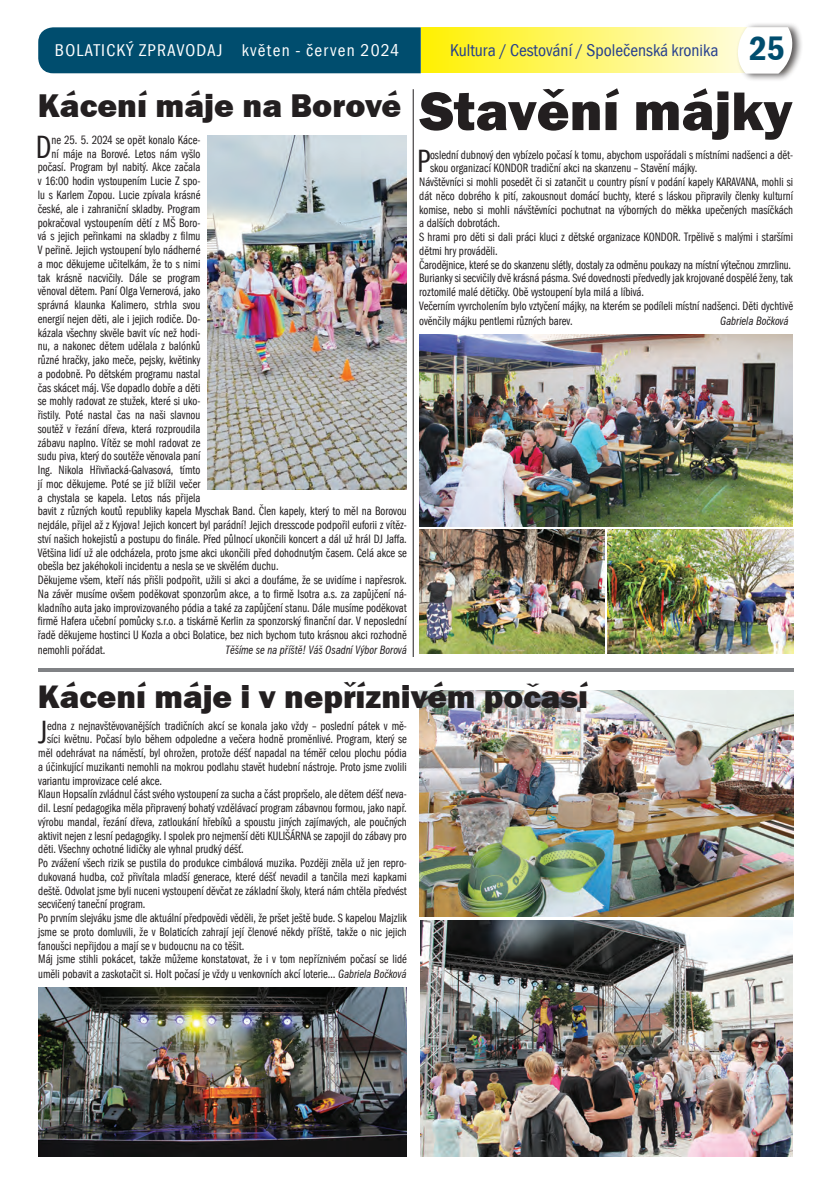
<style>
.page{position:relative;width:830px;height:1184px;background:#fff}
.page>*{position:absolute;margin:0;border:0;box-sizing:border-box;transform-origin:0 0}
.t1{font:800 56.25px "Franklin Gothic Itc TEE";color:#231f20}
.t2{font:600 condensed 35px "Franklin Gothic Itc TEE";color:#004d6e}
.t3{font:800 33.75px "Franklin Gothic Itc TEE";color:#231f20}
.t4{font:800 33.38px "Franklin Gothic Itc TEE";color:#231f20}
.t5{font:extra-condensed 33.12px "Franklin Gothic Itc TEE";color:#231f20}
.t6{font:condensed 17.5px "Franklin Gothic Itc TEE";color:#253f8e}
.t7{font:condensed 17.5px "Franklin Gothic Itc TEE";letter-spacing:.07em;color:#fff}
.t8{font:extra-condensed 12.5px/13.8px "Franklin Gothic Itc TEE";color:#231f20;text-align:justify}
.t9{font:italic extra-condensed 12.5px "Franklin Gothic Itc TEE";color:#231f20}
.s1{font-style:italic}
</style>
<div class="page">
<svg style="left:420px;top:27px;width:315px;height:46px;background:#fdf56a"></svg>
<div style="left:38px;top:27px;width:382px;height:46px;background:#004d6e"></div>
<div style="left:735px;top:22px;width:68px;height:60px;background:#231f20;opacity:.75"></div>
<svg style="left:735px;top:27px;width:58px;height:47px"></svg>
<img style="left:207px;top:135px;width:199px;height:354px">
<img style="left:419px;top:334px;width:373px;height:192px">
<img style="left:419px;top:530px;width:185px;height:123px">
<img style="left:607px;top:530px;width:185px;height:123px">
<hr style="left:38px;top:668px;width:755px;height:3px;background:#808285">
<img style="left:420px;top:920px;width:372px;height:236px">
<img style="left:39px;top:987px;width:367px;height:169px">
<img style="left:419px;top:690px;width:373px;height:226px">
<hr style="left:413px;top:89px;width:1px;height:568px;background:#231f20">
<p class="t7" style="left:55px;top:41px;width:345px">BOLATICKÝ ZPRAVODAJ květen - červen 2024</p>
<p class="t6" style="left:450px;top:40px;width:270px">Kultura / Cestování / Společenská kronika</p>
<p class="t2" style="left:748px;top:28px;width:37px">25</p>
<p class="t3" style="left:38px;top:86px;width:365px">Kácení máje na Borové</p>
<p class="t5" style="left:36px;top:129px;width:17px">D</p>
<p class="t8" style="left:51px;top:133px;width:150px">ne 25. 5. 2024 se opět konalo Káce-</p>
<p class="t1" style="left:419px;top:79px;width:374px">Stavění májky</p>
<p class="t5" style="left:417px;top:143px;width:14px">P</p>
<p class="t8" style="left:430px;top:148px;width:364px">oslední dubnový den vybízelo počasí k tomu, abychom uspořádali s místními nadšenci a dět&shy;skou organizací KONDOR tradiční akci na skanzenu – Stavění májky.</p>
<p class="t8" style="left:419px;top:175px;width:375px">Návštěvníci si mohli posedět či si zatančit u country písní v podání kapely KARAVANA, mohli si dát něco dobrého k pití, zakousnout domácí buchty, které s láskou připravily členky kulturní komise, nebo si mohli návštěvníci pochutnat na výborných do měkka upečených masíčkách a dalších dobrotách.</p>
<p class="t8" style="left:419px;top:230px;width:375px">S hrami pro děti si dali práci kluci z dětské organizace KONDOR. Trpělivě s malými i staršími dětmi hry prováděli.</p>
<p class="t8" style="left:419px;top:258px;width:373px">Čarodějnice, které se do skanzenu slétly, dostaly za odměnu poukazy na místní výtečnou zmrzlinu.</p>
<p class="t8" style="left:419px;top:272px;width:375px">Burianky si secvičily dvě krásná pásma. Své dovednosti předvedly jak krojované dospělé ženy, tak roztomilé malé dětičky. Obě vystoupení byla milá a líbivá.</p>
<p class="t8" style="left:419px;top:298px;width:375px;line-height:15px">Večerním vyvrcholením bylo vztyčení májky, na kterém se podíleli místní nadšenci. Děti dychtivě ověnčily májku pentlemi různých barev.</p>
<p class="t8" style="left:51px;top:147px;width:150px">ní máje na Borové. Letos nám vyšlo</p>
<p class="t8" style="left:38px;top:161px;width:164px">počasí. Program byl nabitý. Akce začala</p>
<p class="t8" style="left:38px;top:174px;width:164px">v 16:00 hodin vystoupením Lucie Z spo-</p>
<p class="t8" style="left:38px;top:188px;width:164px">lu s Karlem Zopou. Lucie zpívala krásné</p>
<p class="t8" style="left:38px;top:202px;width:164px">české, ale i zahraniční skladby. Program</p>
<p class="t8" style="left:38px;top:216px;width:164px">pokračoval vystoupením dětí z MŠ Boro-</p>
<p class="t8" style="left:38px;top:229px;width:164px">vá s jejich peřinkami na skladby z filmu</p>
<p class="t8" style="left:38px;top:243px;width:164px">V peřině. Jejich vystoupení bylo nádherné</p>
<p class="t8" style="left:38px;top:257px;width:164px">a moc děkujeme učitelkám, že to s nimi</p>
<p class="t8" style="left:38px;top:271px;width:164px">tak krásně nacvičily. Dále se program</p>
<p class="t8" style="left:38px;top:284px;width:164px">věnoval dětem. Paní Olga Vernerová, jako</p>
<p class="t8" style="left:38px;top:298px;width:164px">správná klaunka Kalimero, strhla svou</p>
<p class="t8" style="left:38px;top:312px;width:164px">energií nejen děti, ale i jejich rodiče. Do-</p>
<p class="t8" style="left:38px;top:326px;width:164px">kázala všechny skvěle bavit víc než hodi-</p>
<p class="t8" style="left:38px;top:339px;width:164px">nu, a nakonec dětem udělala z balónků</p>
<p class="t8" style="left:38px;top:353px;width:164px">různé hračky, jako meče, pejsky, květinky</p>
<p class="t8" style="left:38px;top:367px;width:164px">a podobně. Po dětském programu nastal</p>
<p class="t8" style="left:38px;top:381px;width:164px">čas skácet máj. Vše dopadlo dobře a děti</p>
<p class="t8" style="left:38px;top:394px;width:164px">se mohly radovat ze stužek, které si uko-</p>
<p class="t8" style="left:38px;top:408px;width:164px">řistily. Poté nastal čas na naši slavnou</p>
<p class="t8" style="left:38px;top:422px;width:164px">soutěž v řezání dřeva, která rozproudila</p>
<p class="t8" style="left:38px;top:436px;width:164px">zábavu naplno. Vítěz se mohl radovat ze</p>
<p class="t8" style="left:38px;top:449px;width:164px">sudu piva, který do soutěže věnovala paní</p>
<p class="t8" style="left:38px;top:463px;width:164px">Ing. Nikola Hřivňacká-Galvasová, tímto</p>
<p class="t8" style="left:38px;top:477px;width:164px">jí moc děkujeme. Poté se již blížil večer</p>
<p class="t8" style="left:38px;top:491px;width:164px">a chystala se kapela. Letos nás přijela</p>
<p class="t8" style="left:38px;top:504px;width:370px">bavit z různých koutů republiky kapela Myschak Band. Člen kapely, který to měl na Borovou</p>
<p class="t8" style="left:38px;top:518px;width:370px">nejdále, přijel až z Kyjova! Jejich koncert byl parádní! Jejich dresscode podpořil euforii z vítěz-</p>
<p class="t8" style="left:38px;top:532px;width:370px">ství našich hokejistů a postupu do finále. Před půlnocí ukončili koncert a dál už hrál DJ Jaffa.</p>
<p class="t8" style="left:38px;top:546px;width:370px">Většina lidí už ale odcházela, proto jsme akci ukončili před dohodnutým časem. Celá akce se</p>
<p class="t8" style="left:38px;top:559px;width:242px">obešla bez jakéhokoli incidentu a nesla se ve skvělém duchu.</p>
<p class="t8" style="left:38px;top:573px;width:370px">Děkujeme všem, kteří nás přišli podpořit, užili si akci a doufáme, že se uvidíme i napřesrok.<br>Na závěr musíme ovšem poděkovat sponzorům akce, a to firmě Isotra a.s. za zapůjčení ná&shy;kladního auta jako improvizovaného pódia a také za zapůjčení stanu. Dále musíme poděkovat firmě Hafera učební pomůcky s.r.o. a tiskárně Kerlin za sponzorský finanční dar. V neposlední řadě děkujeme hostinci U Kozla a obci Bolatice, bez nich bychom tuto krásnou akci rozhodně</p>
<p class="t8" style="left:38px;top:643px;width:69px">nemohli pořádat.</p>
<p class="t9" style="left:225px;top:643px;width:183px">Těšíme se na příště! Váš Osadní Výbor Borová</p>
<p class="t9" style="left:719px;top:314px;width:70px">Gabriela Bočková</p>
<p class="t4" style="left:38px;top:678px;width:551px">Kácení máje i v nepříznivém počasí</p>
<p class="t5" style="left:38px;top:714px;width:11px">J</p>
<p class="t8" style="left:47px;top:718px;width:361px">edna z nejnavštěvovanějších tradičních akcí se konala jako vždy – poslední pátek v mě-</p>
<p class="t8" style="left:47px;top:732px;width:361px">síci květnu. Počasí bylo během odpoledne a večera hodně proměnlivé. Program, který se</p>
<p class="t8" style="left:38px;top:746px;width:370px">měl odehrávat na náměstí, byl ohrožen, protože déšť napadal na téměř celou plochu pódia</p>
<p class="t8" style="left:38px;top:760px;width:370px">a účinkující muzikanti nemohli na mokrou podlahu stavět hudební nástroje. Proto jsme zvolili</p>
<p class="t8" style="left:38px;top:773px;width:125px">variantu improvizace celé akce.</p>
<p class="t8" style="left:38px;top:787px;width:370px">Klaun Hopsalín zvládnul část svého vystoupení za sucha a část propršelo, ale dětem déšť neva&shy;dil. Lesní pedagogika měla připravený bohatý vzdělávací program zábavnou formou, jako např. výrobu mandal, řezání dřeva, zatloukání hřebíků a spoustu jiných zajímavých, ale poučných aktivit nejen z lesní pedagogiky. I spolek pro nejmenší děti KULIŠÁRNA se zapojil do zábavy pro děti. Všechny ochotné lidičky ale vyhnal prudký déšť.</p>
<p class="t8" style="left:38px;top:856px;width:370px">Po zvážení všech rizik se pustila do produkce cimbálová muzika. Později zněla už jen repro&shy;dukovaná hudba, což přivítala mladší generace, které déšť nevadil a tančila mezi kapkami deště. Odvolat jsme byli nuceni vystoupení děvčat ze základní školy, která nám chtěla předvést secvičený taneční program.</p>
<p class="t8" style="left:38px;top:911px;width:370px">Po prvním slejváku jsme dle aktuální předpovědi věděli, že pršet ještě bude. S kapelou Majzlik jsme se proto domluvili, že v Bolaticích zahrají její členové někdy příště, takže o nic jejich fanoušci nepřijdou a mají se v budoucnu na co těšit.</p>
<p class="t8" style="left:38px;top:952px;width:370px;line-height:15px">Máj jsme stihli pokácet, takže můžeme konstatovat, že i v tom nepříznivém počasí se lidé uměli pobavit a zaskotačit si. Holt počasí je vždy u venkovních akcí loterie… <span class="s1">Gabriela Bočková</span></p>
</div>
